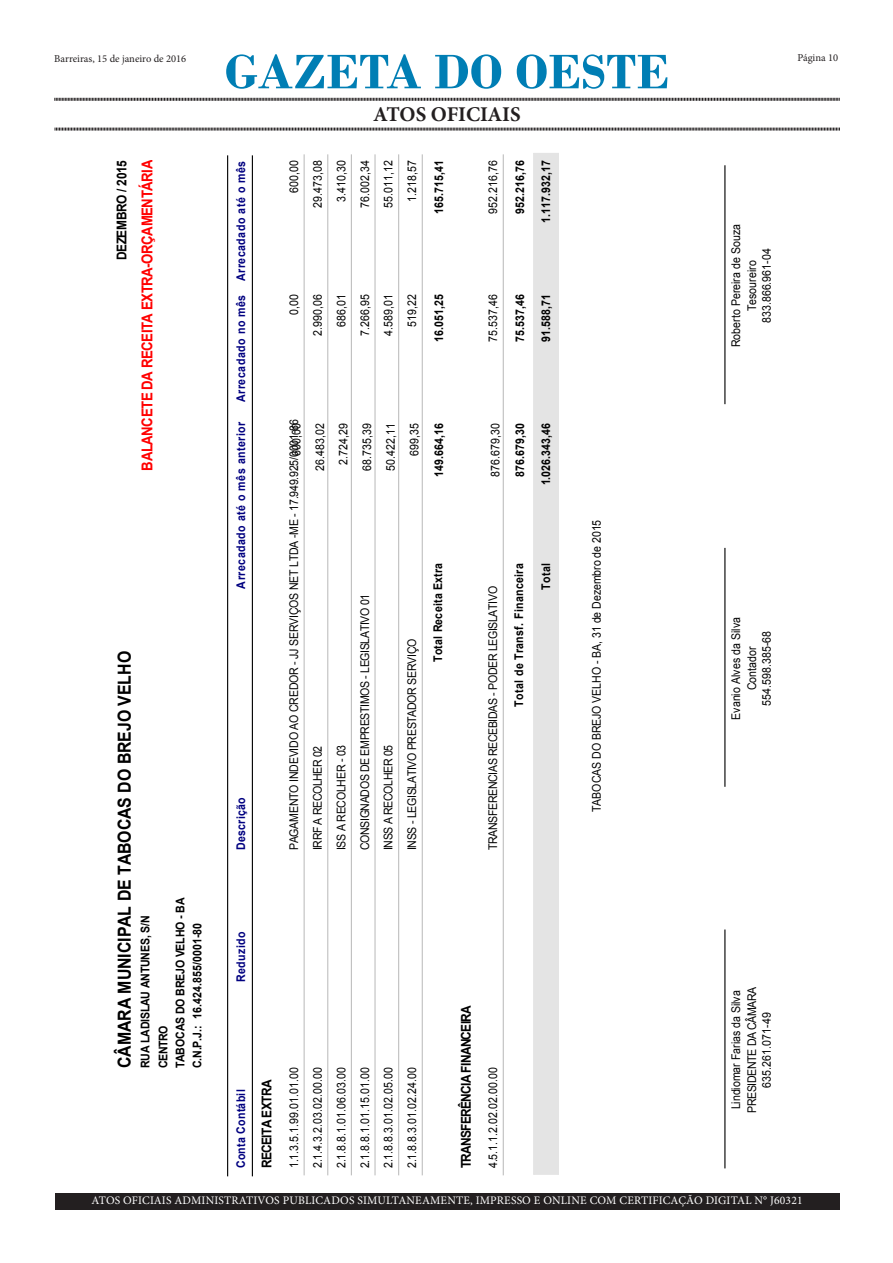
<style>
.page{position:relative;width:893px;height:1263px;background:#fff}
.page>*{position:absolute;margin:0;border:0;box-sizing:border-box;transform-origin:0 0}
.t1{font:700 51px "Bodoni";color:#007eb4}
.t2{font:700 21px "Minion Pro";letter-spacing:-.005em;color:#231f20}
.t3{font:700 18px "Arial";color:#000;scale:.88 1}
.t4{font:700 15px "Arial";letter-spacing:-.035em;color:#f00;scale:.88 1}
.t5{font:700 13.5px "Arial";letter-spacing:-.055em;color:#000;scale:.88 1}
.t6{font:700 13.5px "Arial";letter-spacing:-.025em;color:#000;scale:.88 1}
.t7{font:12px/15.8px "Arial";letter-spacing:-.005em;color:#000;text-align:center;scale:.88 1}
.t8{font:700 12px "Arial";letter-spacing:.005em;color:#000;scale:.88 1}
.t9{font:12px "Arial";letter-spacing:-.035em;color:#000;scale:.88 1}
.t10{font:700 12px "Arial";letter-spacing:.045em;color:#000080;scale:.88 1}
.t11{font:700 12px/18px "Arial";letter-spacing:-.015em;color:#000;scale:.88 1}
.t12{font:12px "Arial";letter-spacing:-.03em;color:#000;scale:.88 1}
.t13{font:700 12px "Arial";letter-spacing:.03em;color:#000;scale:.88 1}
.t14{font:12px "Arial";letter-spacing:-.025em;color:#000;scale:.88 1}
.t15{font:11.55px "Minion Pro";letter-spacing:.015em;color:#fff}
.t16{font:10.5px "Minion Pro";color:#231f20}
</style>
<div class="page">
<svg style="left:54px;top:97px;width:786px;height:4px;background:#908e8e"></svg>
<svg style="left:54px;top:127px;width:786px;height:4px;background:#908e8e"></svg>
<div style="left:55px;top:1193px;width:784px;height:16px;background:#231f20"></div>
<hr style="left:227px;top:155px;width:1px;height:1021px;background:#000">
<hr style="left:252px;top:155px;width:1px;height:1021px;background:#000">
<hr style="left:304px;top:154px;width:1px;height:1021px;background:#c0c0c0">
<hr style="left:327px;top:154px;width:1px;height:1021px;background:#c0c0c0">
<hr style="left:351px;top:154px;width:1px;height:1021px;background:#c0c0c0">
<hr style="left:374px;top:154px;width:2px;height:1021px;background:#c0c0c0">
<hr style="left:398px;top:154px;width:1px;height:1021px;background:#c0c0c0">
<hr style="left:422px;top:154px;width:1px;height:1021px;background:#c0c0c0">
<hr style="left:503px;top:154px;width:1px;height:1021px;background:#c0c0c0">
<div style="left:534px;top:153px;width:24px;height:1021px;background:#e4e4e4"></div>
<div style="left:533px;top:153px;width:26px;height:1022px;border:1px solid #e4e4e4"></div>
<hr style="left:724px;top:929px;width:1px;height:239px;background:#000">
<hr style="left:724px;top:548px;width:1px;height:239px;background:#000">
<hr style="left:724px;top:165px;width:1px;height:239px;background:#000">
<p class="t16" style="left:54px;top:52px;width:133px">Barreiras, 15 de janeiro de 2016</p>
<p class="t1" style="left:225px;top:42px;width:446px">GAZETA DO OESTE</p>
<p class="t2" style="left:373px;top:99px;width:149px">ATOS OFICIAIS</p>
<p class="t6" style="left:113px;top:260px;width:116px;rotate:-90deg">DEZEMBRO / 2015</p>
<p class="t4" style="left:137px;top:471px;width:355px;rotate:-90deg">BALANCETE DA RECEITA EXTRA-ORÇAMENTÁRIA</p>
<p class="t3" style="left:113px;top:1068px;width:476px;rotate:-90deg">CÂMARA MUNICIPAL DE TABOCAS DO BREJO VELHO</p>
<p class="t11" style="left:137px;top:1068px;width:175px;rotate:-90deg">RUA LADISLAU ANTUNES, S/N<br>CENTRO</p>
<p class="t11" style="left:172px;top:1068px;width:195px;line-height:16.8px;rotate:-90deg">TABOCAS DO BREJO VELHO - BA<br>C.N.P.J.: 16.424.855/0001-80</p>
<p class="t10" style="left:233px;top:402px;width:276px;rotate:-90deg">Arrecadado no mês Arrecadado até o mês</p>
<p class="t10" style="left:233px;top:588px;width:191px;rotate:-90deg">Arrecadado até o mês anterior</p>
<p class="t10" style="left:233px;top:850px;width:62px;rotate:-90deg">Descrição</p>
<p class="t7" style="left:286px;top:193px;width:39px;rotate:-90deg">600,00</p>
<p class="t7" style="left:310px;top:208px;width:56px;rotate:-90deg">29.473,08</p>
<p class="t7" style="left:333px;top:202px;width:49px;rotate:-90deg">3.410,30</p>
<p class="t7" style="left:357px;top:208px;width:56px;rotate:-90deg">76.002,34</p>
<p class="t7" style="left:381px;top:208px;width:56px;rotate:-90deg">55.011,12</p>
<p class="t7" style="left:404px;top:202px;width:49px;rotate:-90deg">1.218,57</p>
<p class="t8" style="left:431px;top:214px;width:62px;rotate:-90deg">165.715,41</p>
<p class="t7" style="left:286px;top:315px;width:25px;rotate:-90deg">0,00</p>
<p class="t7" style="left:310px;top:336px;width:49px;rotate:-90deg">2.990,06</p>
<p class="t7" style="left:333px;top:327px;width:39px;rotate:-90deg">686,01</p>
<p class="t7" style="left:357px;top:336px;width:49px;rotate:-90deg">7.266,95</p>
<p class="t7" style="left:381px;top:336px;width:49px;rotate:-90deg">4.589,01</p>
<p class="t7" style="left:404px;top:327px;width:39px;rotate:-90deg">519,22</p>
<p class="t8" style="left:431px;top:342px;width:56px;rotate:-90deg">16.051,25</p>
<p class="t7" style="left:286px;top:850px;width:491px;rotate:-90deg">PAGAMENTO INDEVIDO AO CREDOR - JJ SERVIÇOS NET LTDA -ME - 17.949.925/0001-86</p>
<p class="t7" style="left:288px;top:456px;width:39px;rotate:-90deg">600,00</p>
<p class="t7" style="left:312px;top:471px;width:56px;rotate:-90deg">26.483,02</p>
<p class="t9" style="left:310px;top:850px;width:120px;rotate:-90deg">IRRF A RECOLHER 02</p>
<p class="t7" style="left:336px;top:465px;width:49px;rotate:-90deg">2.724,29</p>
<p class="t14" style="left:333px;top:850px;width:121px;rotate:-90deg">ISS A RECOLHER - 03</p>
<p class="t7" style="left:359px;top:471px;width:56px;rotate:-90deg">68.735,39</p>
<p class="t9" style="left:357px;top:850px;width:293px;rotate:-90deg">CONSIGNADOS DE EMPRESTIMOS - LEGISLATIVO 01</p>
<p class="t7" style="left:383px;top:471px;width:56px;rotate:-90deg">50.422,11</p>
<p class="t12" style="left:381px;top:850px;width:121px;rotate:-90deg">INSS A RECOLHER 05</p>
<p class="t7" style="left:407px;top:456px;width:39px;rotate:-90deg">699,35</p>
<p class="t12" style="left:404px;top:850px;width:242px;rotate:-90deg">INSS - LEGISLATIVO PRESTADOR SERVIÇO</p>
<p class="t8" style="left:431px;top:476px;width:62px;rotate:-90deg">149.664,16</p>
<p class="t8" style="left:430px;top:662px;width:114px;rotate:-90deg">Total Receita Extra</p>
<p class="t7" style="left:485px;top:214px;width:62px;rotate:-90deg">952.216,76</p>
<p class="t8" style="left:512px;top:214px;width:62px;rotate:-90deg">952.216,76</p>
<p class="t8" style="left:538px;top:223px;width:72px;rotate:-90deg">1.117.932,17</p>
<p class="t7" style="left:485px;top:342px;width:56px;rotate:-90deg">75.537,46</p>
<p class="t8" style="left:512px;top:342px;width:56px;rotate:-90deg">75.537,46</p>
<p class="t8" style="left:538px;top:342px;width:56px;rotate:-90deg">91.588,71</p>
<p class="t7" style="left:488px;top:476px;width:62px;rotate:-90deg">876.679,30</p>
<p class="t8" style="left:512px;top:476px;width:62px;rotate:-90deg">876.679,30</p>
<p class="t8" style="left:538px;top:485px;width:72px;rotate:-90deg">1.026.343,46</p>
<p class="t9" style="left:485px;top:850px;width:302px;rotate:-90deg">TRANSFERENCIAS RECEBIDAS - PODER LEGISLATIVO</p>
<p class="t13" style="left:511px;top:706px;width:164px;rotate:-90deg">Total de Transf. Financeira</p>
<p class="t8" style="left:538px;top:589px;width:32px;rotate:-90deg">Total</p>
<p class="t10" style="left:233px;top:982px;width:59px;rotate:-90deg">Reduzido</p>
<p class="t10" style="left:233px;top:1168px;width:91px;rotate:-90deg">Conta Contábil</p>
<p class="t5" style="left:258px;top:1168px;width:102px;rotate:-90deg">RECEITA EXTRA</p>
<p class="t7" style="left:286px;top:1168px;width:116px;rotate:-90deg">1.1.3.5.1.99.01.01.00</p>
<p class="t7" style="left:310px;top:1168px;width:116px;rotate:-90deg">2.1.4.3.2.03.02.00.00</p>
<p class="t7" style="left:333px;top:1168px;width:116px;rotate:-90deg">2.1.8.8.1.01.06.03.00</p>
<p class="t7" style="left:357px;top:1168px;width:116px;rotate:-90deg">2.1.8.8.1.01.15.01.00</p>
<p class="t7" style="left:381px;top:1168px;width:116px;rotate:-90deg">2.1.8.8.3.01.02.05.00</p>
<p class="t7" style="left:404px;top:1168px;width:116px;rotate:-90deg">2.1.8.8.3.01.02.24.00</p>
<p class="t5" style="left:457px;top:1168px;width:187px;rotate:-90deg">TRANSFERÊNCIA FINANCEIRA</p>
<p class="t7" style="left:485px;top:1168px;width:116px;rotate:-90deg">4.5.1.1.2.02.02.00.00</p>
<p class="t7" style="left:589px;top:812px;width:334px;rotate:-90deg">TABOCAS DO BREJO VELHO - BA, 31 de Dezembro de 2015</p>
<p class="t16" style="left:797px;top:51px;width:42px">Página 10</p>
<p class="t7" style="left:728px;top:347px;width:141px;rotate:-90deg">Roberto Pereira de Souza<br>Tesoureiro</p>
<p class="t7" style="left:759px;top:323px;width:87px;rotate:-90deg">833.866.961-04</p>
<p class="t7" style="left:728px;top:720px;width:118px;rotate:-90deg">Evanio Alves da Silva<br>Contador</p>
<p class="t7" style="left:759px;top:706px;width:87px;rotate:-90deg">554.598.385-68</p>
<p class="t7" style="left:728px;top:1113px;width:145px;text-align:left;rotate:-90deg">Lindiomar Farias da Silva<br>PRESIDENTE DA CÂMARA</p>
<p class="t7" style="left:759px;top:1087px;width:87px;rotate:-90deg">635.261.071-49</p>
<p class="t15" style="left:91px;top:1193px;width:713px">ATOS OFICIAIS ADMINISTRATIVOS PUBLICADOS SIMULTANEAMENTE, IMPRESSO E ONLINE COM CERTIFICAÇÃO DIGITAL N° J60321</p>
</div>
